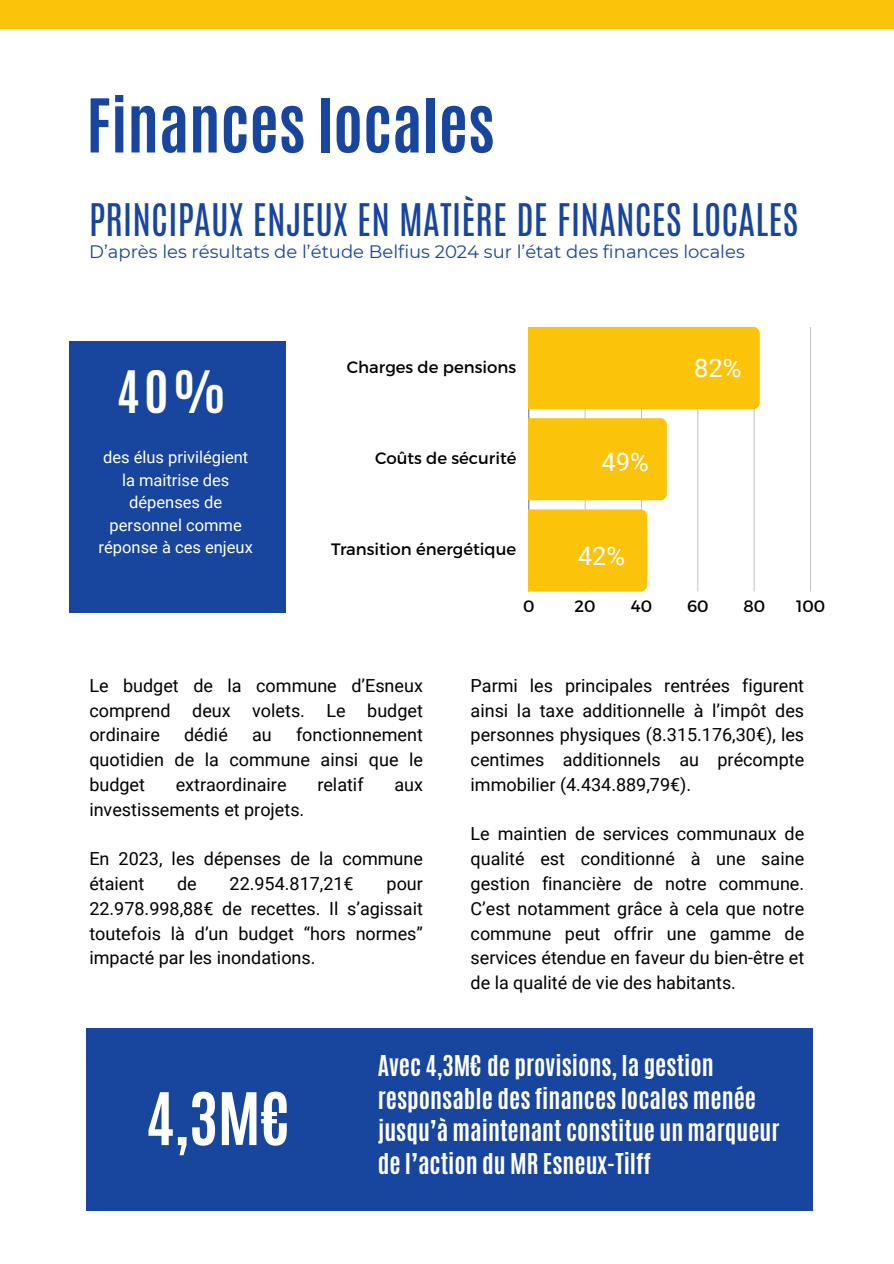
<style>
.page{position:relative;width:894px;height:1264px;background:#fff}
.page>*{position:absolute;margin:0;border:0;box-sizing:border-box;transform-origin:0 0}
.t1{font:700 63px "Antonio";color:#18459d}
.t2{font:700 61.5px "Antonio";color:#fff}
.t3{font:700 48.75px "Antonio";color:#fff}
.t4{font:37.5px "Antonio";color:#18459d}
.t5{font:25.5px "Roboto";color:#fff}
.t6{font:700 24px/32.7px "Antonio";color:#fff}
.t7{font:18px/24.8px "Roboto";color:#000;text-align:justify}
.t8{font:18px "Montserrat";color:#18459d}
.t9{font:16.5px/22.5px "Roboto";color:#fff;text-align:center}
.t10{font:16.5px "Montserrat";color:#000}
</style>
<div class="page">
<div style="left:86px;top:1028px;width:726px;height:182px;background:#18459d"></div>
<div style="left:0;top:0;width:893px;height:29px;background:#fcc30b"></div>
<div style="left:69px;top:342px;width:216px;height:271px;background:#18459d"></div>
<hr style="left:528px;top:327px;width:1px;height:264px;background:#000;opacity:.6">
<hr style="left:584px;top:327px;width:1px;height:264px;background:#000;opacity:.25">
<hr style="left:641px;top:327px;width:1px;height:264px;background:#000;opacity:.25">
<hr style="left:697px;top:327px;width:1px;height:264px;background:#d4d4d4">
<hr style="left:753px;top:327px;width:1px;height:264px;background:#eaeaea">
<hr style="left:810px;top:327px;width:1px;height:264px;background:#bfbfbf">
<div style="left:528px;top:327px;width:231px;height:82px;background:#fcc30b"></div>
<div style="left:528px;top:418px;width:138px;height:82px;background:#fcc30b"></div>
<div style="left:528px;top:509px;width:119px;height:82px;background:#fcc30b"></div>
<p class="t1" style="left:86px;top:80px;width:409px">Finances locales</p>
<h2 class="t4" style="left:89px;top:193px;width:710px">PRINCIPAUX ENJEUX EN MATIÈRE DE FINANCES LOCALES</h2>
<h4 class="t8" style="left:89px;top:241px;width:657px">D’après les résultats de l’étude Belfius 2024 sur l’état des finances locales</h4>
<h6 class="t3" style="left:117px;top:357px;width:111px">40%</h6>
<h6 class="t9" style="left:99px;top:446px;width:156px">des élus privilégient la maitrise des dépenses de personnel comme réponse à ces enjeux</h6>
<p class="t10" style="left:346px;top:356px;width:171px">Charges de pensions</p>
<p class="t5" style="left:694px;top:354px;width:49px">82%</p>
<p class="t10" style="left:375px;top:447px;width:143px">Coûts de sécurité</p>
<p class="t5" style="left:601px;top:448px;width:49px">49%</p>
<p class="t10" style="left:331px;top:538px;width:186px">Transition énergétique</p>
<p class="t5" style="left:577px;top:542px;width:49px">42%</p>
<p class="t10" style="left:523px;top:595px;width:13px">0</p>
<p class="t10" style="left:574px;top:595px;width:23px">20</p>
<p class="t10" style="left:630px;top:595px;width:23px">40</p>
<p class="t10" style="left:686px;top:595px;width:23px">60</p>
<p class="t10" style="left:743px;top:595px;width:23px">80</p>
<p class="t10" style="left:795px;top:595px;width:31px">100</p>
<h3 class="t7" style="left:89px;top:673px;width:335px">Le budget de la commune d’Esneux comprend deux volets. Le budget ordinaire</h3>
<h3 class="t7" style="left:89px;top:723px;width:335px;text-indent:206px">fonctionnement quotidien de la commune ainsi que le budget</h3>
<h3 class="t7" style="left:184px;top:723px;width:45px">dédié</h3>
<h3 class="t7" style="left:252px;top:723px;width:21px">au</h3>
<h3 class="t7" style="left:176px;top:772px;width:112px">extraordinaire</h3>
<h3 class="t7" style="left:317px;top:772px;width:48px">relatif</h3>
<h3 class="t7" style="left:394px;top:772px;width:30px">aux</h3>
<h3 class="t7" style="left:89px;top:797px;width:216px">investissements et projets.</h3>
<p class="t7" style="left:89px;top:846px;width:335px">En 2023, les dépenses de la commune étaient</p>
<p class="t7" style="left:177px;top:871px;width:21px">de</p>
<p class="t7" style="left:229px;top:871px;width:126px">22.954.817,21€</p>
<p class="t7" style="left:89px;top:871px;width:335px;text-indent:297px">pour 22.978.998,88€ de recettes. Il s’agissait toutefois là d’un budget “hors normes” impacté par les inondations.</p>
<p class="t7" style="left:470px;top:673px;width:335px">Parmi les principales rentrées figurent ainsi la taxe additionnelle à l’impôt des personnes physiques (8.315.176,30€), les centimes additionnels au précompte immobilier (4.434.889,79€).</p>
<h1 class="t7" style="left:470px;top:822px;width:335px">Le maintien de services communaux de qualité est conditionné à une saine gestion financière de notre commune.<br>C’est notamment grâce à cela que notre commune peut offrir une gamme de services étendue en faveur du bien-être et de la qualité de vie des habitants.</h1>
<h5 class="t2" style="left:146px;top:1074px;width:148px">4,3M€</h5>
<h6 class="t6" style="left:377px;top:1049px;width:403px">Avec 4,3M€ de provisions, la gestion responsable des finances locales menée jusqu’à maintenant constitue un marqueur de l’action du MR Esneux-Tilff</h6>
</div>
